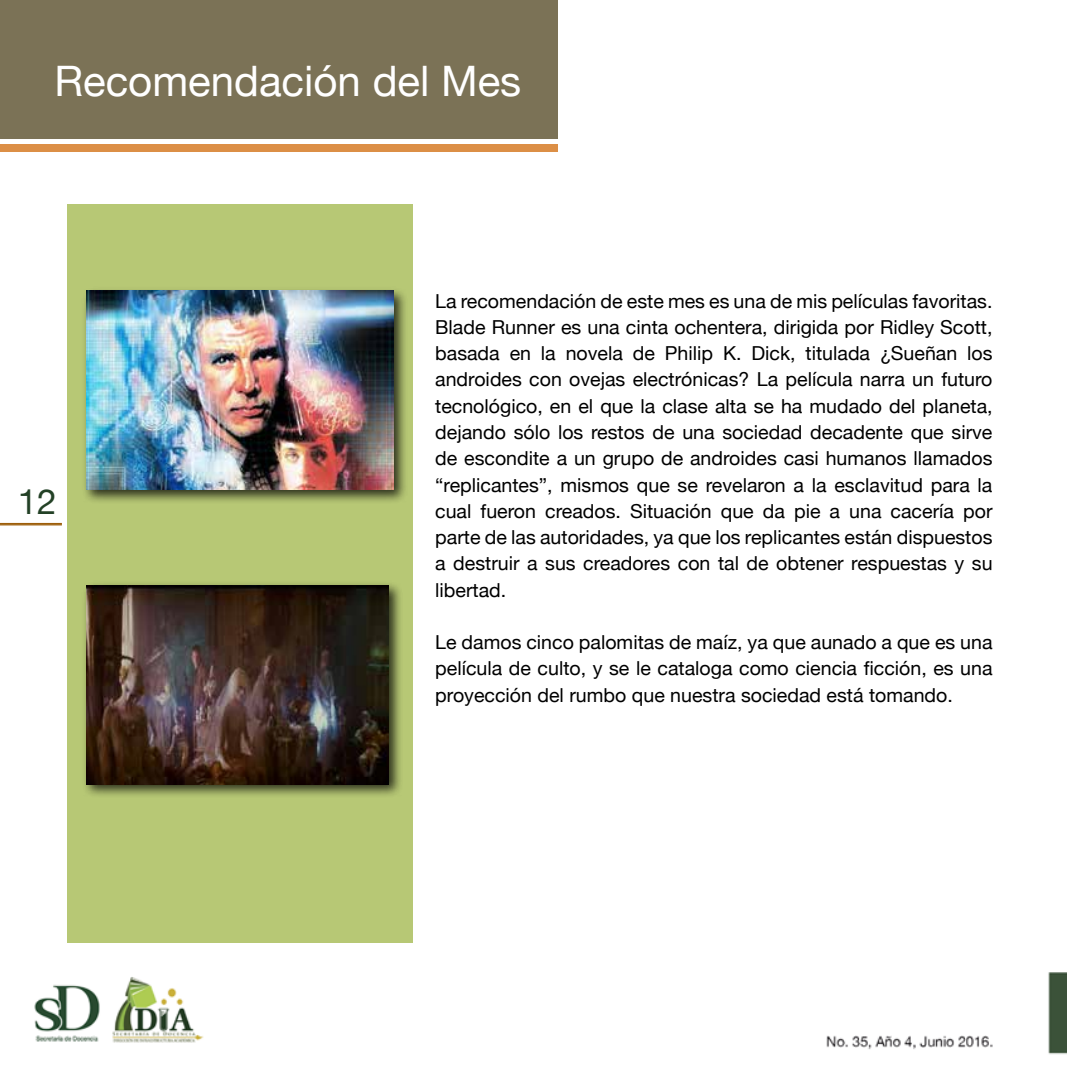
<style>
.page{position:relative;width:1067px;height:1067px;background:#fff}
.page>*{position:absolute;margin:0;border:0;box-sizing:border-box;transform-origin:0 0}
.t1{font:42px "Helvetica Neue";color:#fff}
.t2{font:35px "Helvetica Neue";color:#234126}
.t3{font:19.25px/26.2px "Helvetica Neue";color:#000;text-align:justify}
</style>
<div class="page">
<img style="left:0;top:0;width:1066px;height:1055px">
<hr style="left:0;top:523px;width:62px;height:1px;background:#995800">
<hr style="left:0;top:524px;width:62px;height:1px;background:#995800">
<div style="left:0;top:0;width:557px;height:138px;background:#7b7256"></div>
<div style="left:0;top:144px;width:557px;height:8px;background:#dc8f46"></div>
<div style="left:67px;top:205px;width:345px;height:738px;background:#b7c875"></div>
<div style="left:81px;top:286px;width:327px;height:218px;background:#000;opacity:.75"></div>
<img style="left:86px;top:291px;width:307px;height:198px">
<div style="left:81px;top:581px;width:322px;height:218px;background:#000;opacity:.75"></div>
<img style="left:86px;top:585px;width:302px;height:199px">
<h1 class="t1" style="left:54px;top:56px;width:468px">Recomendación del Mes</h1>
<h2 class="t2" style="left:18px;top:481px;width:40px">12</h2>
<p class="t3" style="left:435px;top:287px;width:559px">La recomendación de este mes es una de mis películas favoritas.<br>Blade Runner es una cinta ochentera, dirigida por Ridley Scott, basada en la novela de Philip K. Dick, titulada ¿Sueñan los androides con ovejas electrónicas? La película narra un futuro tecnológico, en el que la clase alta se ha mudado del planeta, dejando sólo los restos de una sociedad decadente que sirve de escondite a un grupo de androides casi humanos llamados “replicantes”, mismos que se revelaron a la esclavitud para la cual fueron creados. Situación que da pie a una cacería por parte de las autoridades, ya que los replicantes están dispuestos a destruir a sus creadores con tal de obtener respuestas y su libertad.</p>
<p class="t3" style="left:435px;top:629px;width:559px">Le damos cinco palomitas de maíz, ya que aunado a que es una película de culto, y se le cataloga como ciencia ficción, es una proyección del rumbo que nuestra sociedad está tomando.</p>
</div>
